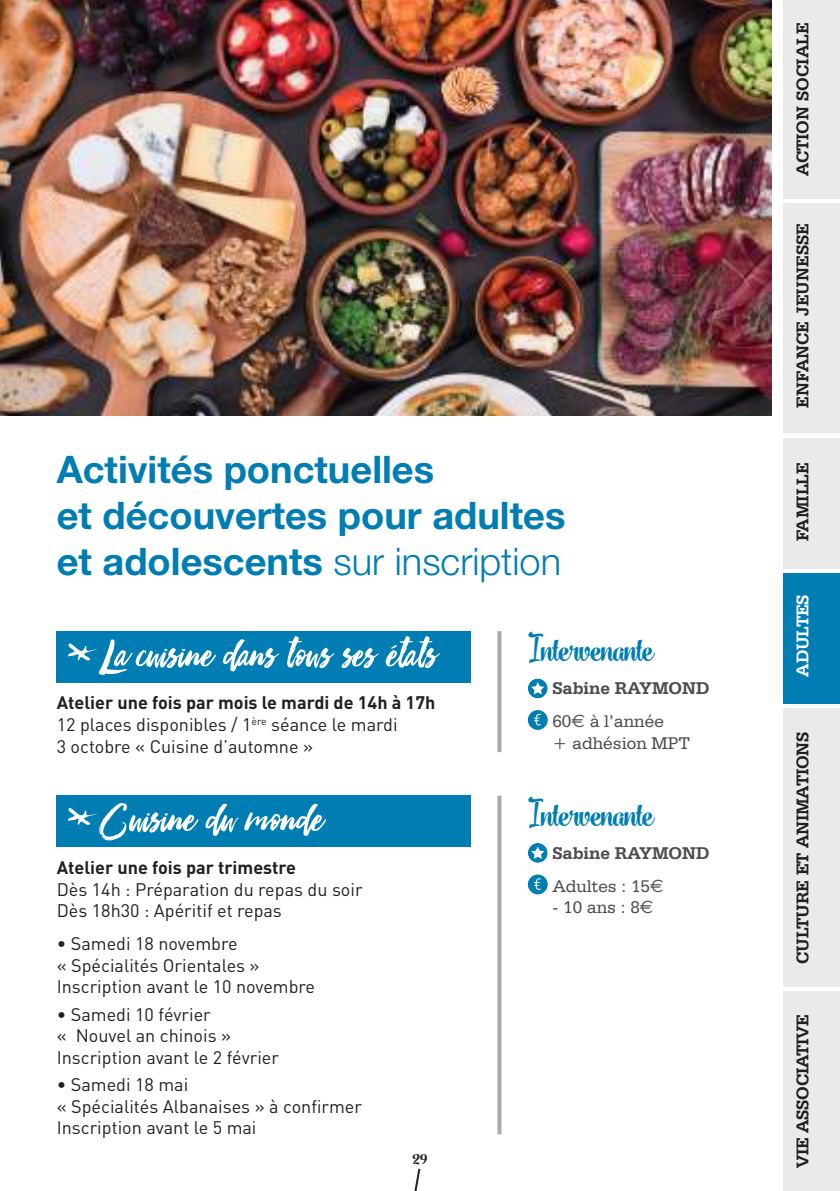
<style>
.page{position:relative;width:840px;height:1191px;background:#fff}
.page>*{position:absolute;margin:0;border:0;box-sizing:border-box;transform-origin:0 0}
.t1{font:50px "Boutique Script";color:#fff}
.t2{font:700 40px "Vanilla Shot";color:#007db3}
.t3{font:700 38px/45.6px "Helvetica Neue";color:#007db3}
.t4{font:700 24px "Vanilla Shot";color:#241f1f}
.t5{font:18px/21.6px "DIN";color:#241f1f}
.t6{font:700 18px "Serifa BT";letter-spacing:-.01em;color:#241f1f}
.t7{font:700 18px/33px "Serifa BT";color:#4e4b4c}
.t8{font:700 18px "DIN";color:#241f1f}
.t9{font:18px "Serifa BT";color:#4e4b4c}
.t10{font:700 18px "Serifa BT";letter-spacing:-.01em;color:#fff}
.s1{font-weight:300}
.s2{font-weight:700}
.s3{font-weight:400}
.s4{font-family:"Euro Sans";font-weight:400}
.s5{font-family:"Euro Sans"}
</style>
<div class="page">
<svg style="left:414px;top:1168px;width:7px;height:23px"></svg>
<div style="left:782px;top:0;width:57px;height:198px;background:#ebeaea"></div>
<div style="left:782px;top:573px;width:57px;height:130px;background:#007db3"></div>
<div style="left:782px;top:708px;width:57px;height:278px;background:#ebeaea"></div>
<div style="left:782px;top:991px;width:57px;height:200px;background:#ebeaea"></div>
<div style="left:782px;top:438px;width:57px;height:130px;background:#ebeaea"></div>
<div style="left:782px;top:203px;width:57px;height:230px;background:#ebeaea"></div>
<div style="left:57px;top:631px;width:414px;height:51px;background:#007db3"></div>
<svg style="left:527px;top:678px;width:20px;height:20px"></svg>
<svg style="left:531px;top:682px;width:13px;height:12px"></svg>
<svg style="left:527px;top:710px;width:20px;height:20px"></svg>
<svg style="left:533px;top:714px;width:7px;height:11px"></svg>
<svg style="left:68px;top:643px;width:30px;height:18px"></svg>
<svg style="left:497px;top:631px;width:4px;height:121px"></svg>
<div style="left:57px;top:795px;width:414px;height:51px;background:#007db3"></div>
<svg style="left:527px;top:843px;width:20px;height:20px"></svg>
<svg style="left:531px;top:846px;width:13px;height:13px"></svg>
<svg style="left:527px;top:874px;width:20px;height:20px"></svg>
<svg style="left:533px;top:878px;width:7px;height:12px"></svg>
<svg style="left:68px;top:808px;width:30px;height:17px"></svg>
<svg style="left:497px;top:795px;width:4px;height:339px"></svg>
<img style="left:0;top:0;width:771px;height:416px">
<h3 class="t3" style="left:57px;top:446px;width:510px">Activités ponctuelles<br>et découvertes pour adultes et adolescents <span class="s1">sur inscription</span></h3>
<h1 class="t1" style="left:99px;top:631px;width:338px">La cuisine dans tous ses états</h1>
<p class="t5" style="left:57px;top:692px;width:380px"><span class="s2">Atelier une fois par mois le mardi de 14h à 17h<br></span>12 places disponibles / 1<sup>ère</sup> séance le mardi<br>3 octobre « Cuisine d’automne »</p>
<h1 class="t1" style="left:99px;top:796px;width:224px">Cuisine du monde</h1>
<p class="t8" style="left:57px;top:855px;width:240px">Atelier une fois par trimestre</p>
<p class="t5" style="left:57px;top:878px;width:307px">Dès 14h : Préparation du repas du soir<br>Dès 18h30 : Apéritif et repas</p>
<p class="t5" style="left:57px;top:932px;width:260px">• Samedi 18 novembre<br>« Spécialités Orientales »<br>Inscription avant le 10 novembre</p>
<p class="t5" style="left:57px;top:1003px;width:224px">• Samedi 10 février<br>« Nouvel an chinois »<br>Inscription avant le 2 février</p>
<p class="t5" style="left:57px;top:1073px;width:306px">• Samedi 18 mai<br>« Spécialités Albanaises » à confirmer<br>Inscription avant le 5 mai</p>
<h3 class="t4" style="left:412px;top:1141px;width:16px">29</h3>
<h2 class="t2" style="left:527px;top:624px;width:127px">Intervenante</h2>
<p class="t7" style="left:552px;top:671px;width:159px">Sabine RAYMOND<br><span class="s3">60</span><span class="s4">€</span> <span class="s3">à l’année</span></p>
<p class="t9" style="left:552px;top:732px;width:139px">+ adhésion MPT</p>
<h2 class="t2" style="left:527px;top:788px;width:127px">Intervenante</h2>
<p class="t7" style="left:552px;top:835px;width:159px">Sabine RAYMOND<br><span class="s3">Adultes : 15</span><span class="s4">€</span></p>
<p class="t9" style="left:552px;top:896px;width:102px">- 10 ans : 8<span class="s5">€</span></p>
<p class="t6" style="left:790px;top:176px;width:155px;rotate:-90deg">Action sociale</p>
<p class="t6" style="left:790px;top:408px;width:186px;rotate:-90deg">Enfance jeunesse</p>
<p class="t6" style="left:790px;top:541px;width:81px;rotate:-90deg">famille</p>
<p class="t10" style="left:790px;top:676px;width:84px;rotate:-90deg">adultes</p>
<p class="t6" style="left:790px;top:963px;width:234px;rotate:-90deg">Culture et animations</p>
<p class="t6" style="left:790px;top:1168px;width:156px;rotate:-90deg">Vie associative</p>
</div>
